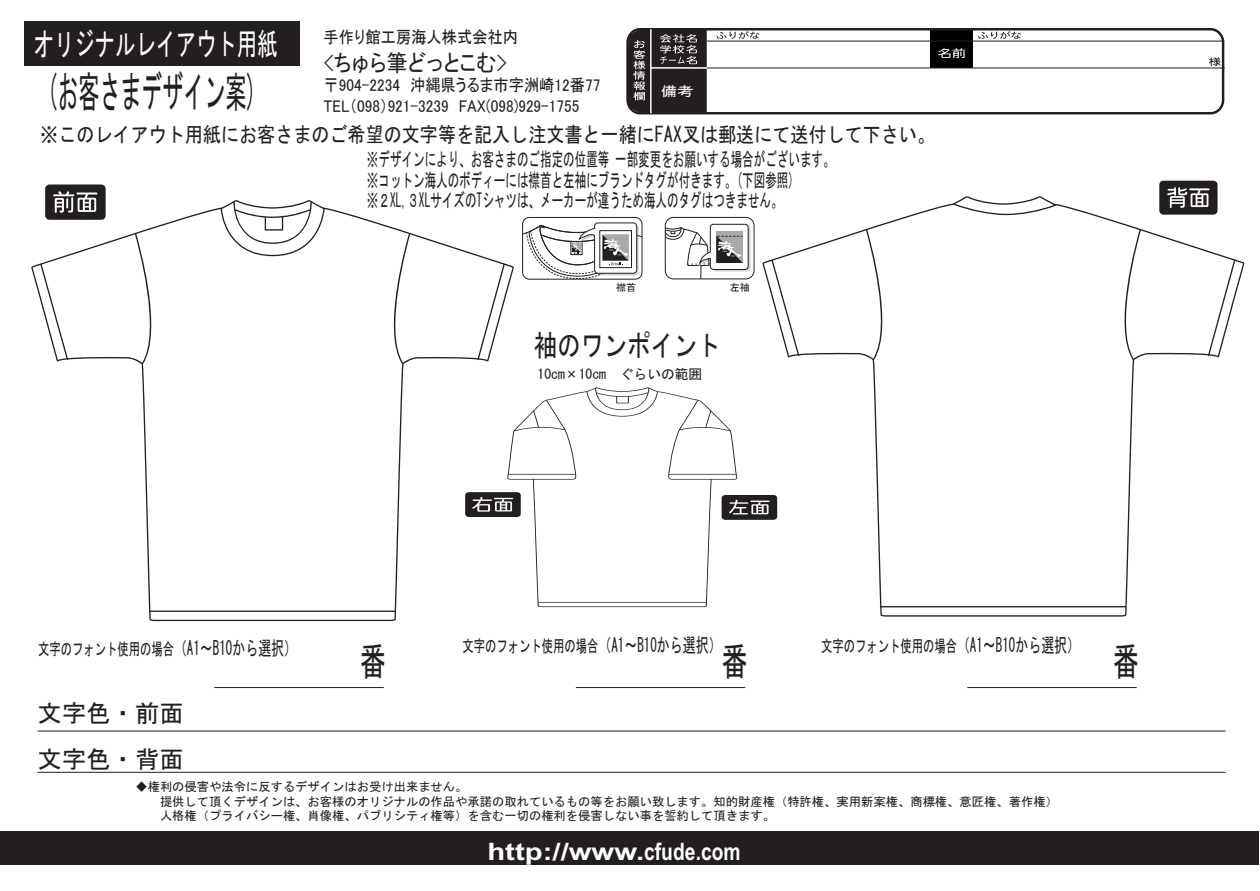
<style>
.page{position:relative;width:1260px;height:891px;background:#fff}
.page>*{position:absolute;margin:0;border:0;box-sizing:border-box;transform-origin:0 0}
.t1{font:42.9px "MS Gothic";color:#231f20;scale:.49 1}
.t2{font:39px "MS Gothic";color:#231f20;scale:.67 1}
.t3{font:31.2px "MS Gothic";color:#fff;scale:.65 1}
.t4{font:29.7px "MS Gothic";color:#231f20;scale:.78 1}
.t5{font:24.6px/45.8px "MS Gothic";color:#231f20}
.t6{font:700 24px "Arial";color:#fff;scale:1.22 1}
.t7{font:23.4px "MSP Gothic";color:#231f20;scale:.9 1}
.t8{font:21.15px "MS Gothic";color:#231f20;scale:.86 1}
.t9{font:19.05px/20.9px "MS Gothic";color:#231f20;scale:.61 1}
.t10{font:16.95px "MS Gothic";color:#231f20;scale:.67 1}
.t11{font:16.95px/20.7px "MSP Gothic";color:#231f20;scale:.9 1}
.t12{font:13.8px "MS Gothic";color:#231f20}
.t13{font:13.35px "MS Gothic";color:#fff;scale:1.24 1}
.t14{font:12.3px/14.5px "MS Gothic";color:#231f20}
.t15{font:10.2px "MS Gothic";color:#231f20}
.s1{font-size:19.5px}
</style>
<div class="page">
<div style="left:24px;top:21px;width:276px;height:45px;background:#231f20"></div>
<svg style="left:31px;top:200px;width:483px;height:421px"></svg>
<div style="left:45px;top:185px;width:61px;height:35px;background:#231f20;border-radius:4px"></div>
<svg style="left:53px;top:191px;width:44px;height:22px"></svg>
<svg style="left:762px;top:196px;width:482px;height:421px"></svg>
<div style="left:1159px;top:181px;width:59px;height:34px;background:#231f20;border-radius:4px"></div>
<svg style="left:1167px;top:187px;width:43px;height:21px"></svg>
<div style="left:930px;top:29px;width:43px;height:39px;background:#000"></div>
<svg style="left:1209px;top:57px;width:12px;height:9px"></svg>
<hr style="left:654px;top:67px;width:570px;height:1px;background:#231f20">
<hr style="left:707px;top:41px;width:517px;height:1px;background:#231f20">
<svg style="left:717px;top:31px;width:42px;height:8px"></svg>
<svg style="left:978px;top:31px;width:43px;height:8px"></svg>
<svg style="left:938px;top:48px;width:27px;height:10px"></svg>
<svg style="left:629px;top:31px;width:78px;height:82px;background:#3a3738"></svg>
<div style="left:626px;top:28px;width:598px;height:86px;border:2px solid #231f20;border-radius:13px"></div>
<hr style="left:650px;top:29px;width:2px;height:84px;background:#fff">
<div style="left:0;top:832px;width:1258px;height:33px;background:#231f20"></div>
<svg style="left:507px;top:387px;width:230px;height:220px"></svg>
<svg style="left:722px;top:495px;width:55px;height:25px"></svg>
<svg style="left:465px;top:492px;width:56px;height:25px"></svg>
<div style="left:522px;top:217px;width:120px;height:63px;border:1px solid #231f20;border-radius:7px"></div>
<svg style="left:523px;top:222px;width:119px;height:57px"></svg>
<div style="left:665px;top:217px;width:90px;height:62px;border:1px solid #231f20;border-radius:8px"></div>
<svg style="left:665px;top:224px;width:86px;height:55px"></svg>
<h3 class="t3" style="left:34px;top:28px;width:376px">オリジナルレイアウト用紙</h3>
<h1 class="t1" style="left:47px;top:71px;width:430px">(お客さまデザイン案)</h1>
<h3 class="t11" style="left:324px;top:26px;width:218px">手作り館工房海人株式会社内</h3>
<h3 class="t7" style="left:324px;top:51px;width:206px">&lt;ちゅら筆どっとこむ&gt;</h3>
<h3 class="t11" style="left:324px;top:75px;width:309px">〒904-2234 沖縄県うるま市字洲崎12番77<br>TEL（098）921-3239 FAX(098)929-1755</h3>
<p class="t13" style="left:661px;top:84px;width:28px">備考</p>
<h3 class="t8" style="left:40px;top:124px;width:1042px">※このレイアウト用紙にお客さまのご希望の文字等を記入し注文書と一緒にFAX叉は郵送にて送付して下さい。</h3>
<h3 class="t9" style="left:367px;top:148px;width:768px">※デザインにより、お客さまのご指定の位置等一部変更をお願いする場合がございます。※コットン海人のボディーには襟首と左袖にブランドタグが付きます。(下図参照)<br>※２XL,３XLサイズのTシャツは、メーカーが違うため海人のタグはつきません。</h3>
<p class="t15" style="left:616px;top:283px;width:22px">襟首</p>
<p class="t15" style="left:730px;top:283px;width:22px">左袖</p>
<h3 class="t4" style="left:534px;top:330px;width:240px">袖のワンポイント</h3>
<p class="t12" style="left:537px;top:367px;width:166px">10cm×10cm ぐらいの範囲</p>
<h3 class="t10" style="left:38px;top:640px;width:388px">文字のフォント使用の場合<span class="s1">（A1～B10から選択）</span></h3>
<h2 class="t2" style="left:360px;top:642px;width:40px">番</h2>
<h3 class="t5" style="left:38px;top:690px;width:148px">文字色・前面文字色・背面</h3>
<h3 class="t10" style="left:463px;top:637px;width:388px">文字のフォント使用の場合<span class="s1">（A1～B10から選択）</span></h3>
<h2 class="t2" style="left:722px;top:642px;width:40px">番</h2>
<h3 class="t10" style="left:821px;top:637px;width:388px">文字のフォント使用の場合<span class="s1">（A1～B10から選択）</span></h3>
<h2 class="t2" style="left:1113px;top:642px;width:40px">番</h2>
<p class="t14" style="left:160px;top:779px;width:899px;text-indent:-25px">◆権利の侵害や法令に反するデザインはお受け出来ません。<br>提供して頂くデザインは、お客様のオリジナルの作品や承諾の取れているもの等をお願い致します。知的財産権（特許権、実用新案権、商標権、意匠権、著作権）人格権（プライバシー権、肖像権、パブリシティ権等）を含む一切の権利を侵害しない事を誓約して頂きます。</p>
<h3 class="t6" style="left:487px;top:837px;width:209px">http://www.cfude.com</h3>
</div>
